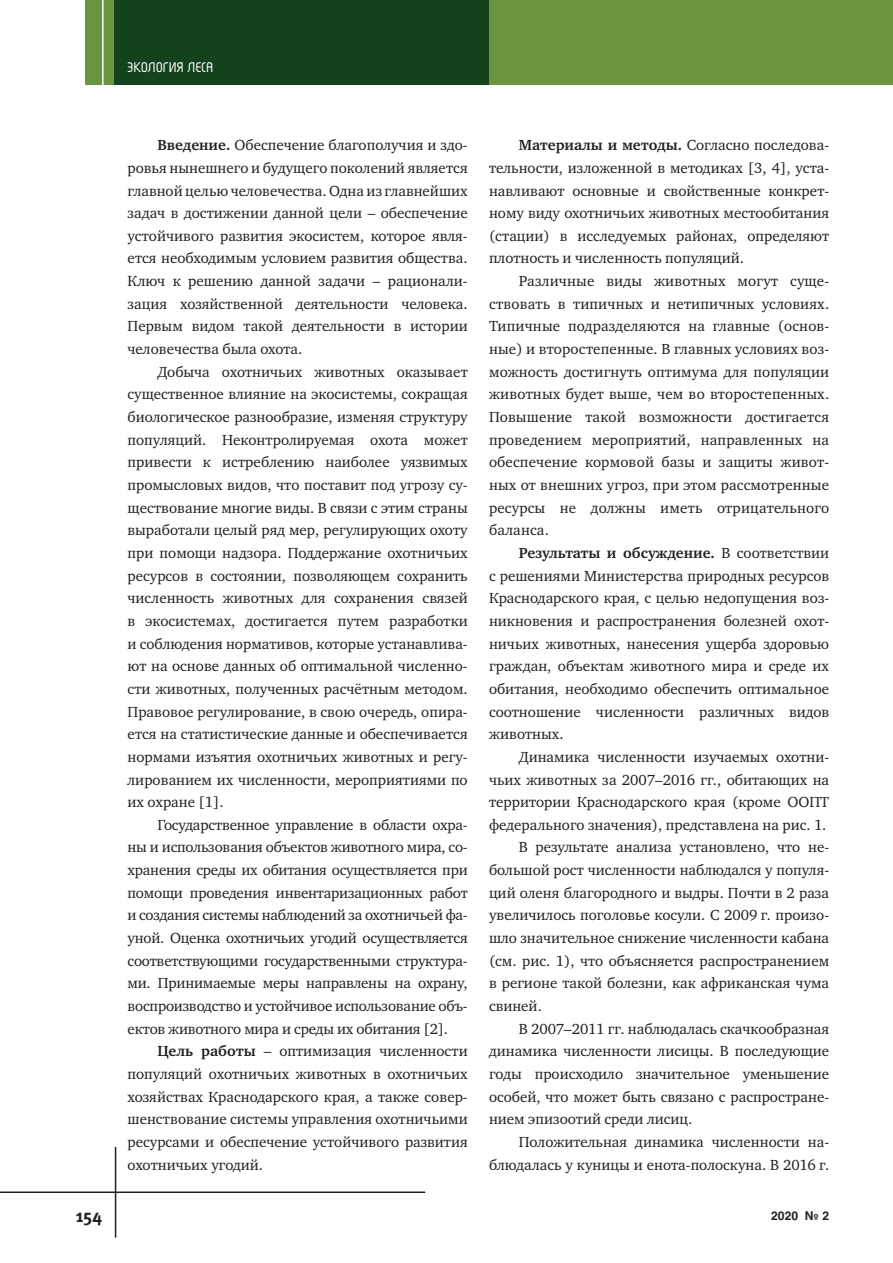
<style>
.page{position:relative;width:893px;height:1263px;background:#fff}
.page>*{position:absolute;margin:0;border:0;box-sizing:border-box;transform-origin:0 0}
.t1{font:18px "Meta Bold C";color:#231f20}
.t2{font:700 16.5px "Magic C";color:#fff}
.Text{font:15px/22.6px "Charter C";color:#231f20;text-align:justify}
.t3{font:700 12px "Helios C";color:#231f20}
.s1{font-weight:700}
</style>
<div class="page">
<div style="left:85px;top:0;width:808px;height:85px;background:#6b943e"></div>
<div style="left:115px;top:0;width:374px;height:85px;background:#13431d"></div>
<hr style="left:102px;top:0;width:2px;height:85px;background:#fff">
<hr style="left:0;top:1191px;width:425px;height:2px;background:#231f20">
<hr style="left:115px;top:1147px;width:1px;height:90px;background:#231f20">
<p class="t2" style="left:128px;top:60px;width:87px">ЭКОЛОГИЯ ЛЕСА</p>
<p class="Text" style="left:128px;top:134px;width:342px;text-indent:30px"><span class="s1">Введение.</span> Обеспечение благополучия и здо&shy;ровья нынешнего и будущего поколений является главной целью человечества. Одна из главнейших задач в достижении данной цели – обеспечение устойчивого развития экосистем, которое явля&shy;ется необходимым условием развития общества.<br>Ключ к решению данной задачи – рационали&shy;зация хозяйственной деятельности человека.<br>Первым видом такой деятельности в истории человечества была охота.</p>
<p class="Text" style="left:128px;top:360px;width:342px;text-indent:30px">Добыча охотничьих животных оказывает существенное влияние на экосистемы, сокращая биологическое разнообразие, изменяя структуру популяций. Неконтролируемая охота может привести к истреблению наиболее уязвимых промысловых видов, что поставит под угрозу су&shy;ществование многие виды. В связи с этим страны выработали целый ряд мер, регулирующих охоту при помощи надзора. Поддержание охотничьих ресурсов в состоянии, позволяющем сохранить численность животных для сохранения связей в экосистемах, достигается путем разработки и соблюдения нормативов, которые устанавлива&shy;ют на основе данных об оптимальной численно&shy;сти животных, полученных расчётным методом.<br>Правовое регулирование, в свою очередь, опира&shy;ется на статистические данные и обеспечивается нормами изъятия охотничьих животных и регу&shy;лированием их численности, мероприятиями по их охране [1].</p>
<p class="Text" style="left:128px;top:813px;width:342px;text-indent:30px">Государственное управление в области охра&shy;ны и использования объектов животного мира, со&shy;хранения среды их обитания осуществляется при помощи проведения инвентаризационных работ и создания системы наблюдений за охотничьей фа&shy;уной. Оценка охотничьих угодий осуществляется соответствующими государственными структура&shy;ми. Принимаемые меры направлены на охрану, воспроизводство и устойчивое использование объ&shy;ектов животного мира и среды их обитания [2].</p>
<p class="Text" style="left:128px;top:1040px;width:342px;text-indent:30px"><span class="s1">Цель работы</span> – оптимизация численности популяций охотничьих животных в охотничьих хозяйствах Краснодарского края, а также совер&shy;шенствование системы управления охотничьими ресурсами и обеспечение устойчивого развития охотничьих угодий.</p>
<p class="Text" style="left:489px;top:134px;width:342px;text-indent:30px"><span class="s1">Материалы и методы.</span> Согласно последова&shy;тельности, изложенной в методиках [3, 4], уста&shy;навливают основные и свойственные конкрет&shy;ному виду охотничьих животных местообитания (стации) в исследуемых районах, определяют плотность и численность популяций.</p>
<p class="Text" style="left:489px;top:270px;width:342px;text-indent:30px">Различные виды животных могут суще&shy;ствовать в типичных и нетипичных условиях.<br>Типичные подразделяются на главные (основ&shy;ные) и второстепенные. В главных условиях воз&shy;можность достигнуть оптимума для популяции животных будет выше, чем во второстепенных.<br>Повышение такой возможности достигается проведением мероприятий, направленных на обеспечение кормовой базы и защиты живот&shy;ных от внешних угроз, при этом рассмотренные ресурсы не должны иметь отрицательного баланса.</p>
<p class="Text" style="left:489px;top:542px;width:342px;text-indent:30px"><span class="s1">Результаты и обсуждение.</span> В соответствии с решениями Министерства природных ресурсов Краснодарского края, с целью недопущения воз&shy;никновения и распространения болезней охот&shy;ничьих животных, нанесения ущерба здоровью граждан, объектам животного мира и среде их обитания, необходимо обеспечить оптимальное соотношение численности различных видов животных.</p>
<p class="Text" style="left:489px;top:746px;width:342px;text-indent:30px">Динамика численности изучаемых охотни&shy;чьих животных за 2007–2016 гг., обитающих на территории Краснодарского края (кроме ООПТ федерального значения), представлена на рис. 1.</p>
<p class="Text" style="left:489px;top:836px;width:342px;text-indent:30px">В результате анализа установлено, что не&shy;большой рост численности наблюдался у популя&shy;ций оленя благородного и выдры. Почти в 2 раза увеличилось поголовье косули. С 2009 г. произо&shy;шло значительное снижение численности кабана (см. рис. 1), что объясняется распространением в регионе такой болезни, как африканская чума свиней.</p>
<p class="Text" style="left:489px;top:1017px;width:342px;text-indent:30px">В 2007–2011 гг. наблюдалась скачкообразная динамика численности лисицы. В последующие годы происходило значительное уменьшение особей, что может быть связано с распростране&shy;нием эпизоотий среди лисиц.</p>
<p class="Text" style="left:489px;top:1131px;width:342px;text-align:right">Положительная динамика численности на&shy;блюдалась у куницы и енота-полоскуна. В 2016 г.</p>
<p class="t1" style="left:76px;top:1205px;width:28px">154</p>
<p class="t3" style="left:771px;top:1208px;width:60px">2020 № 2</p>
</div>
